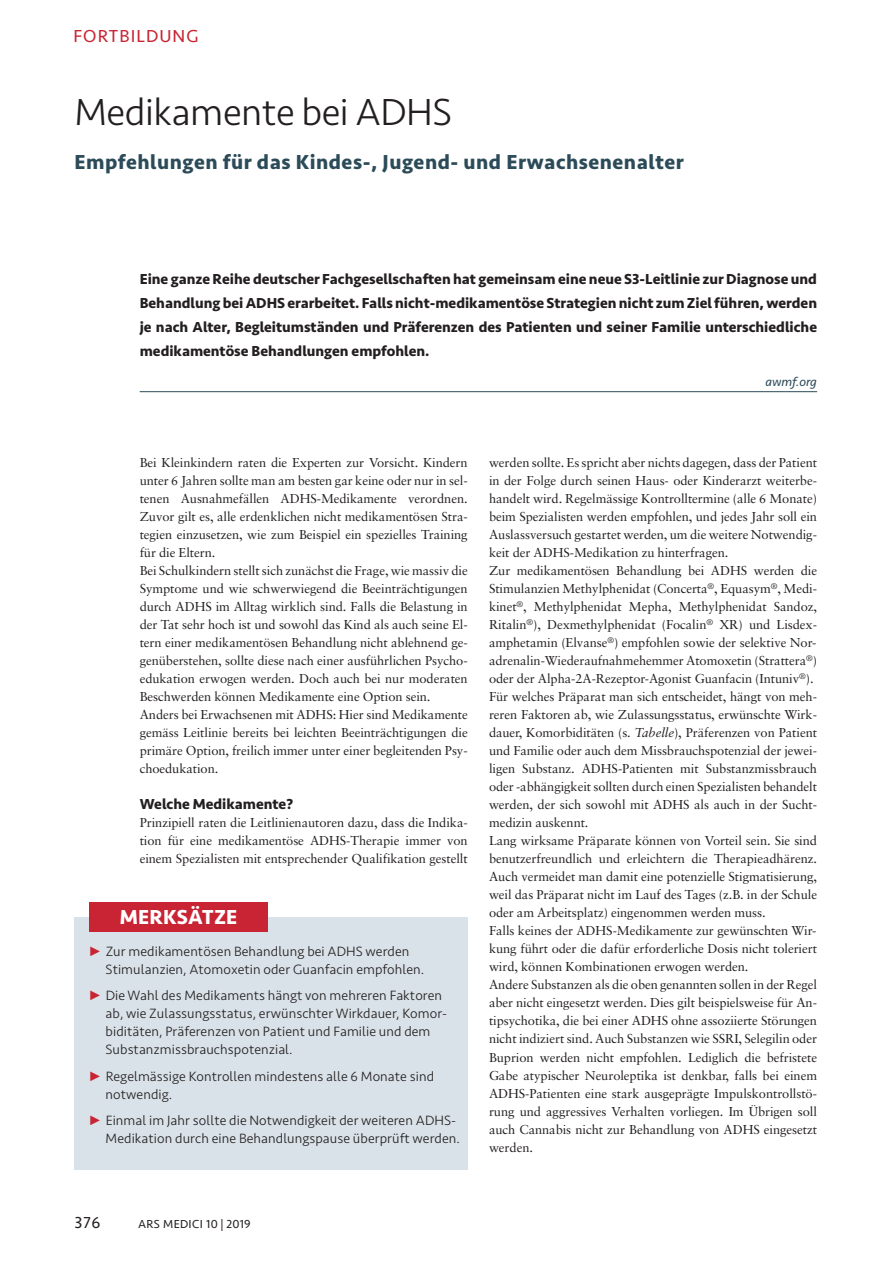
<style>
.page{position:relative;width:893px;height:1263px;background:#fff}
.page>*{position:absolute;margin:0;border:0;box-sizing:border-box;transform-origin:0 0}
.t1{font:300 39px "Seravek";letter-spacing:-.01em;color:#231f20}
.t2{font:700 21px "Seravek";letter-spacing:.025em;color:#2c4b59}
.t3{font:700 21px "Seravek";letter-spacing:.01em;color:#fff}
.t4{font:18px "Seravek";letter-spacing:.06em;color:#c82434}
.t5{font:16.5px "Seravek";color:#231f20}
.t6{font:700 15px/24px "Seravek";color:#231f20;text-align:justify}
.t7{font:300 13.95px/18px "Seravek";letter-spacing:.005em;color:#231f20}
.t8{font:12.9px/18px "Sabon";letter-spacing:-.005em;color:#231f20}
.t9{font:italic 12.9px "Seravek";color:#2c4b59}
.t10{font:12px "Seravek";letter-spacing:.025em;color:#231f20}
.s1{font-style:italic}
</style>
<div class="page">
<hr style="left:140px;top:391px;width:677px;height:1px;background:#2c4b59">
<div style="left:74px;top:917px;width:394px;height:252px;background:#d9e2e8"></div>
<div style="left:89px;top:902px;width:179px;height:30px;background:#c82434"></div>
<h3 class="t4" style="left:73px;top:22px;width:127px">FORTBILDUNG</h3>
<h1 class="t1" style="left:74px;top:89px;width:379px">Medikamente bei ADHS</h1>
<h2 class="t2" style="left:74px;top:146px;width:611px">Empfehlungen für das Kindes-, Jugend- und Erwachsenenalter</h2>
<p class="t6" style="left:140px;top:267px;width:679px">Eine ganze Reihe deutscher Fachgesellschaften hat gemeinsam eine neue S3-Leitlinie zur Diagnose und Behandlung bei ADHS erarbeitet. Falls nicht-medikamentöse Strategien nicht zum Zielführen, werden je nach Alter, Begleitumständen und Präferenzen des Patienten und seiner Familie unterschiedliche medikamentöse Behandlungen empfohlen.</p>
<p class="t9" style="left:766px;top:372px;width:53px">awmf.org</p>
<p class="t8" style="left:140px;top:455px;width:330px">Bei Kleinkindern raten die Experten zur Vorsicht. Kindern unter 6 Jahren sollte man am besten gar keine oder nur in sel&shy;tenen Ausnahmefällen ADHS-Medikamente verordnen.<br>Zuvor gilt es, alle erdenklichen nicht medikamentösen Stra&shy;tegien einzusetzen, wie zum Beispiel ein spezielles Training für die Eltern.<br>Bei Schulkindern stellt sich zunächst die Frage, wie massiv die Symptome und wie schwerwiegend die Beeinträchtigungen durch ADHS im Alltag wirklich sind. Falls die Belastung in der Tat sehr hoch ist und sowohl das Kind als auch seine El&shy;tern einer medikamentösen Behandlung nicht ablehnend ge&shy;genüberstehen, sollte diese nach einer ausführlichen Psycho&shy;edukation erwogen werden. Doch auch bei nur moderaten Beschwerden können Medikamente eine Option sein.<br>Anders bei Erwachsenen mit ADHS: Hier sind Medikamente gemäss Leitlinie bereits bei leichten Beeinträchtigungen die primäre Option, freilich immer unter einer begleitenden Psy&shy;choedukation.</p>
<p class="t6" style="left:140px;top:792px;width:155px">Welche Medikamente?</p>
<p class="t8" style="left:140px;top:815px;width:330px;text-align:justify">Prinzipiell raten die Leitlinienautoren dazu, dass die Indika&shy;tion für eine medikamentöse ADHS-Therapie immer von einem Spezialisten mit entsprechender Qualifikation gestellt</p>
<h2 class="t3" style="left:120px;top:900px;width:119px">MERKSÄTZE</h2>
<p class="t7" style="left:106px;top:942px;width:320px">Zur medikamentösen Behandlung bei ADHS werden<br>Stimulanzien, Atomoxetin oder Guanfacin empfohlen.</p>
<p class="t7" style="left:106px;top:987px;width:343px">Die Wahl des Medikaments hängt von mehreren Faktoren ab, wie Zulassungsstatus, erwünschter Wirkdauer, Komor&shy;biditäten, Präferenzen von Patient und Familie und dem Substanzmissbrauchspotenzial.</p>
<p class="t7" style="left:106px;top:1067px;width:330px">Regelmässige Kontrollen mindestens alle 6 Monate sind notwendig.</p>
<p class="t7" style="left:106px;top:1112px;width:356px">Einmal im Jahr sollte die Notwendigkeit der weiteren ADHS-<br>Medikation durch eine Behandlungspause überprüft werden.</p>
<p class="t8" style="left:489px;top:455px;width:330px">werden sollte. Es spricht aber nichts dagegen, dass der Patient in der Folge durch seinen Haus- oder Kinderarzt weiterbe&shy;handelt wird. Regelmässige Kontrolltermine (alle 6 Monate) beim Spezialisten werden empfohlen, und jedes Jahr soll ein Auslassversuch gestartet werden, um die weitere Notwendig&shy;keit der ADHS-Medikation zu hinterfragen.<br>Zur medikamentösen Behandlung bei ADHS werden die Stimulanzien Methylphenidat (Concerta<sup>®</sup>, Equasym<sup>®</sup>, Medi&shy;kinet<sup>®</sup>, Methylphenidat Mepha, Methylphenidat Sandoz, Ritalin<sup>®</sup>), Dexmethylphenidat (Focalin<sup>®</sup> XR) und Lisdex&shy;amphetamin (Elvanse<sup>®</sup>) empfohlen sowie der selektive Nor&shy;adrenalin-Wiederaufnahmehemmer Atomoxetin (Strattera<sup>®</sup>) oder der Alpha-2A-Rezeptor-Agonist Guanfacin (Intuniv<sup>®</sup>).<br>Für welches Präparat man sich entscheidet, hängt von meh&shy;reren Faktoren ab, wie Zulassungsstatus, erwünschte Wirk&shy;dauer, Komorbiditäten (s. <span class="s1">Tabelle</span>), Präferenzen von Patient und Familie oder auch dem Missbrauchspotenzial der jewei&shy;ligen Substanz. ADHS-Patienten mit Substanzmissbrauch oder -abhängigkeit sollten durch einen Spezialisten behandelt werden, der sich sowohl mit ADHS als auch in der Sucht&shy;medizin auskennt.<br>Lang wirksame Präparate können von Vorteil sein. Sie sind benutzerfreundlich und erleichtern die Therapieadhärenz.<br>Auch vermeidet man damit eine potenzielle Stigmatisierung, weil das Präparat nicht im Lauf des Tages (z.B. in der Schule oder am Arbeitsplatz) eingenommen werden muss.<br>Falls keines der ADHS-Medikamente zur gewünschten Wir&shy;kung führt oder die dafür erforderliche Dosis nicht toleriert wird, können Kombinationen erwogen werden.<br>Andere Substanzen als die oben genannten sollen in der Regel aber nicht eingesetzt werden. Dies gilt beispielsweise für An&shy;tipsychotika, die bei einer ADHS ohne assoziierte Störungen nicht indiziert sind. Auch Substanzen wie SSRI, Selegilin oder Buprion werden nicht empfohlen. Lediglich die befristete Gabe atypischer Neuroleptika ist denkbar, falls bei einem ADHS-Patienten eine stark ausgeprägte Impulskontrollstö&shy;rung und aggressives Verhalten vorliegen. Im Übrigen soll auch Cannabis nicht zur Behandlung von ADHS eingesetzt werden.</p>
<p class="t5" style="left:74px;top:1209px;width:27px">376</p>
<p class="t10" style="left:138px;top:1214px;width:114px">ARS MEDICI 10 | 2019</p>
</div>
